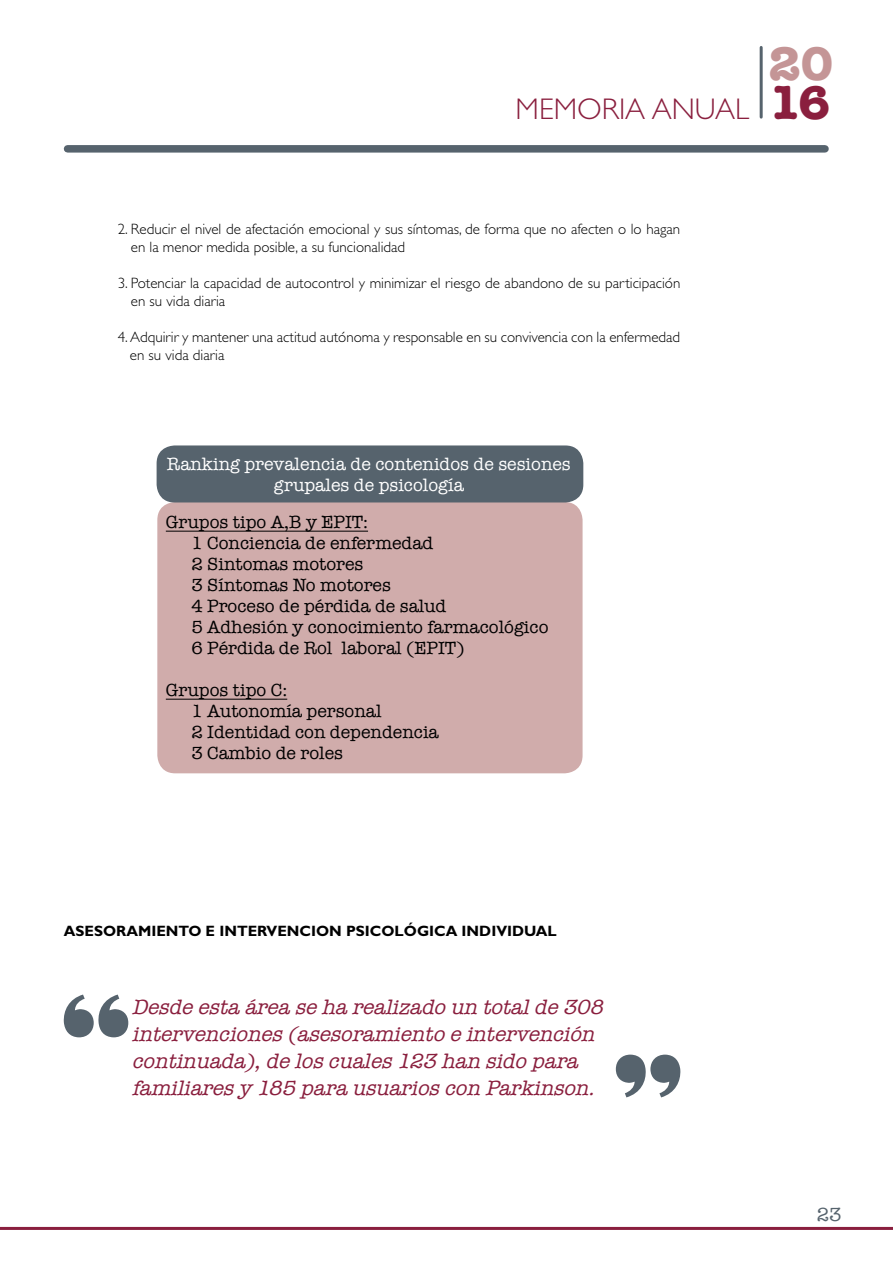
<style>
.page{position:relative;width:893px;height:1263px;background:#fff}
.page>*{position:absolute;margin:0;border:0;box-sizing:border-box;transform-origin:0 0}
.t1{font:700 49.5px "American Typewriter";color:#c49596}
.t2{font:700 49.5px "American Typewriter";color:#8a1f3e}
.t3{font:300 30px "Gill Sans Std";color:#8a1f3e}
.t4{font:italic 21px/27px "American Typewriter";color:#8a1f3e}
.t5{font:19.5px "American Typewriter";color:#56636d}
.t6{font:18px/21px "American Typewriter";color:#000}
.t7{font:18px/21px "American Typewriter";color:#fff;text-align:center}
.t8{font:300 15px/18px "Gill Sans Std";color:#000}
.t9{font:700 15px "Gill Sans Std";color:#000}
</style>
<div class="page">
<div style="left:68px;top:145px;width:757px;height:8px;background:#56636d"></div>
<hr style="left:0;top:1227px;width:893px;height:3px;background:#8a1f3e">
<hr style="left:760px;top:47px;width:3px;height:70px;background:#56636d">
<div style="left:157px;top:502px;width:426px;height:271px;background:#d0acab;border-radius:18px"></div>
<hr style="left:166px;top:531px;width:202px;height:1px;background:#000">
<hr style="left:166px;top:699px;width:121px;height:1px;background:#000">
<div style="left:157px;top:445px;width:426px;height:57px;background:#56636d;border-radius:18px"></div>
<svg style="left:63px;top:994px;width:65px;height:43px"></svg>
<svg style="left:616px;top:1054px;width:65px;height:43px"></svg>
<h2 class="t3" style="left:516px;top:92px;width:235px">MEMORIA ANUAL</h2>
<h1 class="t1" style="left:768px;top:20px;width:66px">20</h1>
<h1 class="t2" style="left:768px;top:59px;width:63px">16</h1>
<p class="t8" style="left:131px;top:220px;width:551px;text-indent:-13px">2. Reducir el nivel de afectación emocional y sus síntomas, de forma que no afecten o lo hagan en la menor medida posible, a su funcionalidad</p>
<p class="t8" style="left:131px;top:274px;width:551px;text-indent:-13px">3. Potenciar la capacidad de autocontrol y minimizar el riesgo de abandono de su participación en su vida diaria</p>
<p class="t8" style="left:130px;top:328px;width:552px;text-indent:-12px">4. Adquirir y mantener una actitud autónoma y responsable en su convivencia con la enfermedad en su vida diaria</p>
<p class="t7" style="left:167px;top:453px;width:405px">Ranking prevalencia de contenidos de sesiones grupales de psicología</p>
<p class="t6" style="left:191px;top:511px;width:359px;text-indent:-26px">Grupos tipo A,B y EPIT:<br>1 Conciencia de enfermedad<br>2 Sintomas motores<br>3 Síntomas No motores<br>4 Proceso de pérdida de salud<br>5 Adhesión y conocimiento farmacológico<br>6 Pérdida de Rol laboral (EPIT)</p>
<p class="t6" style="left:191px;top:679px;width:249px;text-indent:-26px">Grupos tipo C:<br>1 Autonomía personal<br>2 Identidad con dependencia<br>3 Cambio de roles</p>
<p class="t9" style="left:64px;top:922px;width:494px">ASESORAMIENTO E INTERVENCION PSICOLÓGICA INDIVIDUAL</p>
<h3 class="t4" style="left:132px;top:992px;width:480px">Desdeestaáreaseharealizadoun totalde308 intervenciones(asesoramientoeintervención continuada),deloscuales123 han sidopara familiaresy185 parausuarioscon Parkinson.</h3>
<h3 class="t5" style="left:817px;top:1199px;width:26px">23</h3>
</div>
